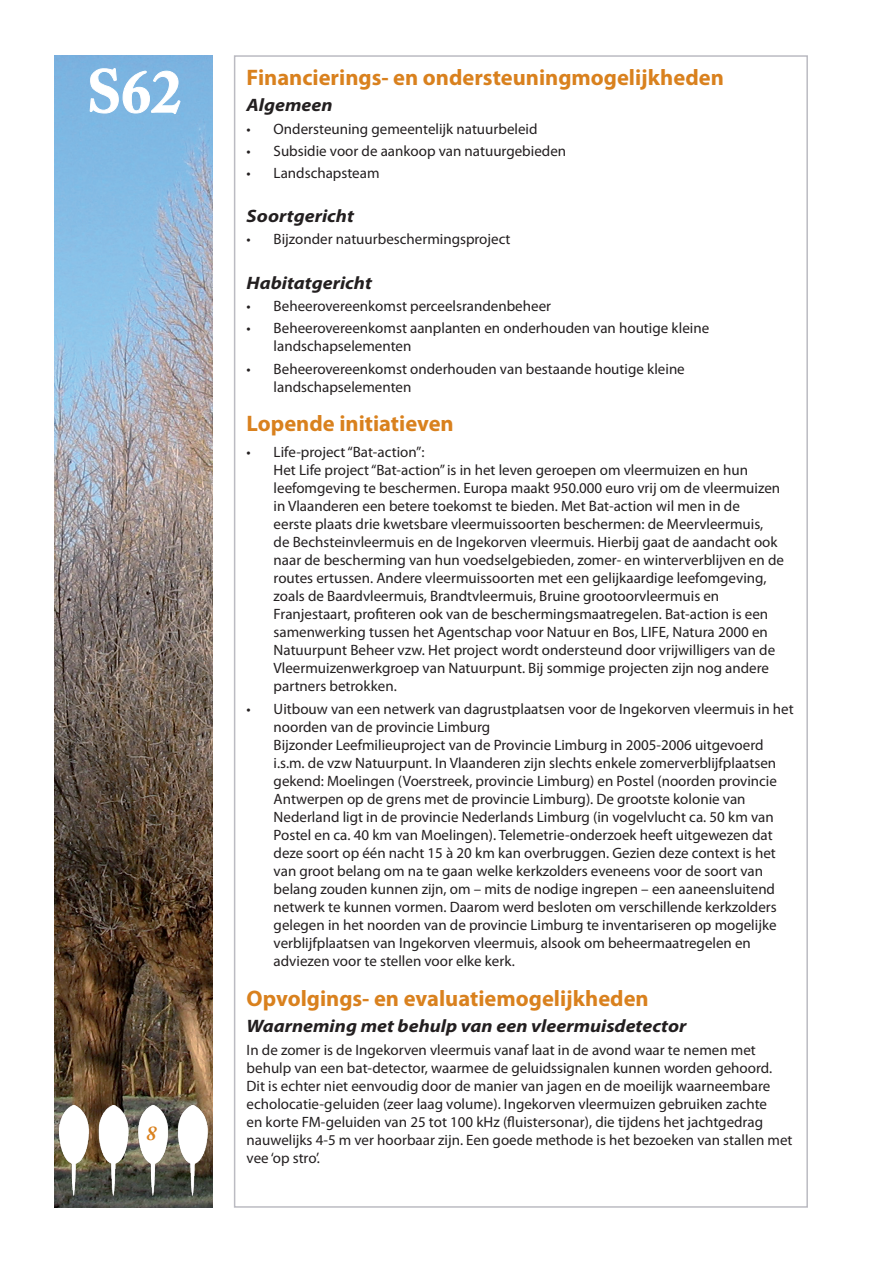
<style>
.page{position:relative;width:893px;height:1263px;background:#fff}
.page>*{position:absolute;margin:0;border:0;box-sizing:border-box;transform-origin:0 0}
.t1{font:700 60px "Adobe Caslon Pro";color:#fff}
.soort1{font:700 22.5px "Myriad Pro";color:#d9811e}
.SOORT_B{font:italic 700 21px "Adobe Caslon Pro";color:#d9811e}
.soort2{font:italic 700 18px "Myriad Pro";color:#231f20;scale:1.1 1}
.soort_opsomming{font:15px/18px "Myriad Pro";color:#231f20}
.soort2-2{font:15px/18px "Myriad Pro";color:#231f20}
</style>
<div class="page">
<img style="left:54px;top:55px;width:159px;height:1153px">
<svg style="left:89px;top:68px;width:92px;height:46px;background:#8dbee5"></svg>
<img style="left:59px;top:1105px;width:149px;height:90px">
<h1 class="t1" style="left:87px;top:56px;width:96px">S62</h1>
<p class="SOORT_B" style="left:146px;top:1121px;width:12px">8</p>
<p class="soort1" style="left:247px;top:63px;width:479px">Financierings- en ondersteuningmogelijkheden</p>
<p class="soort2" style="left:247px;top:94px;width:80px">Algemeen</p>
<p class="soort_opsomming" style="left:247px;top:119px;width:292px">• Ondersteuning gemeentelijk natuurbeleid</p>
<p class="soort_opsomming" style="left:247px;top:142px;width:321px">• Subsidie voor de aankoop van natuurgebieden</p>
<p class="soort_opsomming" style="left:247px;top:164px;width:134px">• Landschapsteam</p>
<p class="soort2" style="left:247px;top:204px;width:99px">Soortgericht</p>
<p class="soort_opsomming" style="left:247px;top:230px;width:265px">• Bijzonder natuurbeschermingsproject</p>
<p class="soort2" style="left:247px;top:271px;width:115px">Habitatgericht</p>
<p class="soort_opsomming" style="left:247px;top:297px;width:306px">• Beheerovereenkomst perceelsrandenbeheer</p>
<p class="soort_opsomming" style="left:274px;top:319px;width:437px;text-indent:-27px">• Beheerovereenkomst aanplanten en onderhouden van houtige kleine landschapselementen</p>
<p class="soort_opsomming" style="left:274px;top:359px;width:413px;text-indent:-27px">• Beheerovereenkomst onderhouden van bestaande houtige kleine landschapselementen</p>
<p class="soort1" style="left:247px;top:409px;width:209px">Lopende initiatieven</p>
<p class="soort_opsomming" style="left:274px;top:443px;width:512px;text-indent:-27px">• Life-project “Bat-action”:<br>Het Life project “Bat-action” is in het leven geroepen om vleermuizen en hun leefomgeving te beschermen. Europa maakt 950.000 euro vrij om de vleermuizen in Vlaanderen een betere toekomst te bieden. Met Bat-action wil men in de<br>eerste plaats drie kwetsbare vleermuissoorten beschermen: de Meervleermuis,<br>de Bechsteinvleermuis en de Ingekorven vleermuis. Hierbij gaat de aandacht ook naar de bescherming van hun voedselgebieden, zomer- en winterverblijven en de routes ertussen. Andere vleermuissoorten met een gelijkaardige leefomgeving, zoals de Baardvleermuis, Brandtvleermuis, Bruine grootoorvleermuis en Franjestaart, profiteren ook van de beschermingsmaatregelen. Bat-action is een samenwerking tussen het Agentschap voor Natuur en Bos, LIFE, Natura 2000 en Natuurpunt Beheer vzw. Het project wordt ondersteund door vrijwilligers van de Vleermuizenwerkgroep van Natuurpunt. Bij sommige projecten zijn nog andere partners betrokken.</p>
<p class="soort_opsomming" style="left:274px;top:699px;width:522px;text-indent:-27px">• Uitbouw van een netwerk van dagrustplaatsen voor de Ingekorven vleermuis in het noorden van de provincie Limburg<br>Bijzonder Leefmilieuproject van de Provincie Limburg in 2005-2006 uitgevoerd i.s.m. de vzw Natuurpunt. In Vlaanderen zijn slechts enkele zomerverblijfplaatsen gekend: Moelingen (Voerstreek, provincie Limburg) en Postel (noorden provincie Antwerpen op de grens met de provincie Limburg). De grootste kolonie van Nederland ligt in de provincie Nederlands Limburg (in vogelvlucht ca. 50 km van Postel en ca. 40 km van Moelingen). Telemetrie-onderzoek heeft uitgewezen dat deze soort op één nacht 15 à 20 km kan overbruggen. Gezien deze context is het van groot belang om na te gaan welke kerkzolders eveneens voor de soort van belang zouden kunnen zijn, om – mits de nodige ingrepen – een aaneensluitend netwerk te kunnen vormen. Daarom werd besloten om verschillende kerkzolders gelegen in het noorden van de provincie Limburg te inventariseren op mogelijke verblijfplaatsen van Ingekorven vleermuis, alsook om beheermaatregelen en adviezen voor te stellen voor elke kerk.</p>
<p class="soort1" style="left:247px;top:983px;width:404px">Opvolgings- en evaluatiemogelijkheden</p>
<p class="soort2" style="left:247px;top:1014px;width:401px">Waarneming met behulp van een vleermuisdetector</p>
<p class="soort2-2" style="left:247px;top:1040px;width:547px">In de zomer is de Ingekorven vleermuis vanaf laat in de avond waar te nemen met behulp van een bat-detector, waarmee de geluidssignalen kunnen worden gehoord.<br>Dit is echter niet eenvoudig door de manier van jagen en de moeilijk waarneembare echolocatie-geluiden (zeer laag volume). Ingekorven vleermuizen gebruiken zachte<br>en korte FM-geluiden van 25 tot 100 kHz (fluistersonar), die tijdens het jachtgedrag nauwelijks 4-5 m ver hoorbaar zijn. Een goede methode is het bezoeken van stallen met vee ‘op stro’.</p>
</div>
